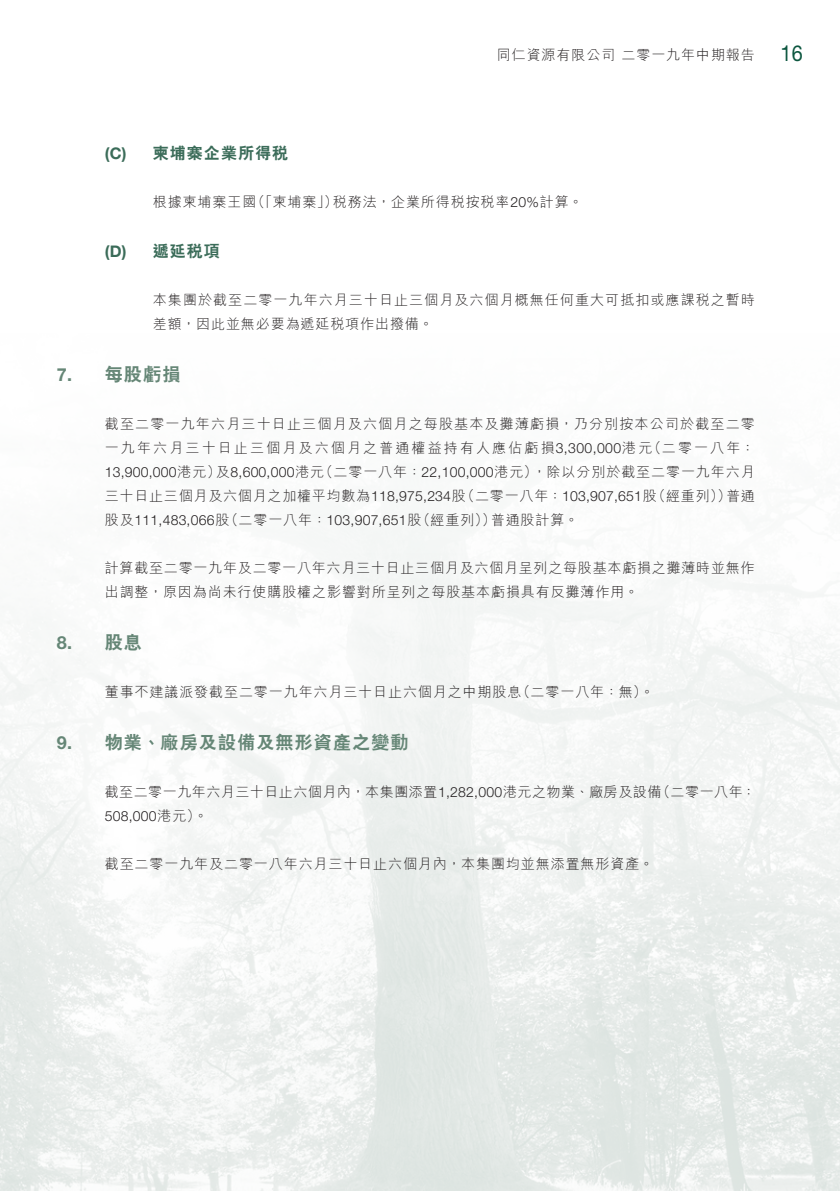
<style>
.page{position:relative;width:840px;height:1191px;background:#fff}
.page>*{position:absolute;margin:0;border:0;box-sizing:border-box;transform-origin:0 0}
.t1{font:22px "Helvetica Neue LT Std";color:#0c563f;scale:.9 1}
._17_H1__Note{font:800 18px "C Hei 2 HK";letter-spacing:.065em;color:#658676}
._17_H1__Note-2{font:700 18px "Helvetica Neue LT Std";color:#658676}
._18___H2__Note{font:800 16px "C Hei 2 HK";letter-spacing:.065em;color:#3b6c59}
._18___H2__Note-2{font:700 16px "Helvetica Neue LT Std";color:#3b6c59}
._26___P2__Note{font:300 14px/24px "M Hei HK";letter-spacing:.065em;color:#231f20}
._27_____P4__Note{font:300 14px/24px "M Hei HK";letter-spacing:.075em;color:#231f20}
._26___P2__Note-2{font:300 14px "Helvetica Neue LT Std";letter-spacing:.015em;color:#231f20}
._26___P2__Note-3{font:300 14px/24px "M Hei HK";letter-spacing:.15em;color:#231f20}
._26___P2__Note-4{font:300 14px/24px "M Hei HK";letter-spacing:.035em;color:#231f20}
._26___P2__Note-5{font:300 14px/24px "M Hei HK";letter-spacing:.085em;color:#231f20;text-align:right}
.s1{font-family:"Helvetica Neue LT Std"}
.s2{font-family:"M Hei HK"}
</style>
<div class="page">
<img style="left:1px;top:514px;width:838px;height:677px">
<p class="_17_H1__Note-2" style="left:57px;top:363px;width:17px">7.</p>
<p class="_17_H1__Note-2" style="left:57px;top:631px;width:17px">8.</p>
<p class="_17_H1__Note-2" style="left:57px;top:731px;width:17px">9.</p>
<p class="_26___P2__Note" style="left:496px;top:42px;width:259px">同仁資源有限公司二零一九年中期報告</p>
<h1 class="t1" style="left:780px;top:40px;width:26px">16</h1>
<p class="_18___H2__Note-2" style="left:105px;top:143px;width:23px">(C)</p>
<p class="_18___H2__Note-2" style="left:105px;top:241px;width:23px">(D)</p>
<p class="_18___H2__Note" style="left:153px;top:142px;width:137px">柬埔寨企業所得稅</p>
<p class="_27_____P4__Note" style="left:251px;top:189px;width:88px">（「柬埔寨」）</p>
<p class="_27_____P4__Note" style="left:333px;top:189px;width:251px">稅務法，企業所得稅按稅率<span class="s1">20%</span>計算。</p>
<p class="_27_____P4__Note" style="left:153px;top:189px;width:105px">根據柬埔寨王國</p>
<p class="_18___H2__Note" style="left:153px;top:240px;width:69px">遞延稅項</p>
<p class="_27_____P4__Note" style="left:153px;top:287px;width:603px">本集團於截至二零一九年六月三十日止三個月及六個月概無任何重大可抵扣或應課稅之暫時差額，因此並無必要為遞延稅項作出撥備。</p>
<p class="_17_H1__Note" style="left:105px;top:362px;width:77px">每股虧損</p>
<p class="_26___P2__Note-5" style="left:105px;top:411px;width:651px">截至二零一九年六月三十日止三個月及六個月之每股基本及攤薄虧損，乃分別按本公司於截至二零（二零一八年：</p>
<p class="_26___P2__Note-3" style="left:532px;top:435px;width:224px;text-indent:-427px">一九年六月三十日止三個月及六個月之普通權益持有人應佔虧損<span class="s1">3,300,000</span>港元<br>，除以分別於截至二零一九年六月</p>
<p class="_26___P2__Note-2" style="left:105px;top:463px;width:117px">13,900,000<span class="s2">港元）</span></p>
<p class="_26___P2__Note" style="left:319px;top:459px;width:220px">（二零一八年：<span class="s1">22,100,000</span>港元）</p>
<p class="_26___P2__Note-2" style="left:215px;top:463px;width:110px"><span class="s2">及</span>8,600,000<span class="s2">港元</span></p>
<p class="_26___P2__Note-2" style="left:460px;top:487px;width:197px"><span class="s2">（二零一八年：</span>103,907,651<span class="s2">股</span></p>
<p class="_26___P2__Note" style="left:651px;top:483px;width:81px">（經重列））</p>
<p class="_26___P2__Note" style="left:105px;top:483px;width:362px">三十日止三個月及六個月之加權平均數為<span class="s1">118,975,234</span>股</p>
<p class="_26___P2__Note" style="left:725px;top:483px;width:30px">普通</p>
<p class="_26___P2__Note-2" style="left:224px;top:511px;width:198px"><span class="s2">（二零一八年：</span>103,907,651<span class="s2">股</span></p>
<p class="_26___P2__Note" style="left:416px;top:507px;width:81px">（經重列））</p>
<p class="_26___P2__Note" style="left:490px;top:507px;width:89px">普通股計算。</p>
<p class="_26___P2__Note-2" style="left:105px;top:511px;width:126px"><span class="s2">股及</span>111,483,066<span class="s2">股</span></p>
<p class="_26___P2__Note" style="left:105px;top:555px;width:651px">計算截至二零一九年及二零一八年六月三十日止三個月及六個月呈列之每股基本虧損之攤薄時並無作出調整，原因為尚未行使購股權之影響對所呈列之每股基本虧損具有反攤薄作用。</p>
<p class="_17_H1__Note" style="left:105px;top:630px;width:39px">股息</p>
<p class="_26___P2__Note" style="left:516px;top:679px;width:139px">（二零一八年：無。(</p>
<p class="_26___P2__Note" style="left:105px;top:679px;width:418px">董事不建議派發截至二零一九年六月三十日止六個月之中期股息</p>
<p class="_17_H1__Note" style="left:105px;top:730px;width:305px">物業、廠房及設備及無形資產之變動</p>
<p class="_26___P2__Note" style="left:656px;top:779px;width:101px">（二零一八年：</p>
<p class="_26___P2__Note-4" style="left:105px;top:779px;width:558px">截至二零一九年六月三十日止六個月內，本集團添置<span class="s1">1,282,000</span>港元之物業、廠房及設備<br><span class="s1">508,000</span>港元。(</p>
<p class="_26___P2__Note" style="left:105px;top:851px;width:550px">截至二零一九年及二零一八年六月三十日止六個月內，本集團均並無添置無形資產。</p>
</div>
